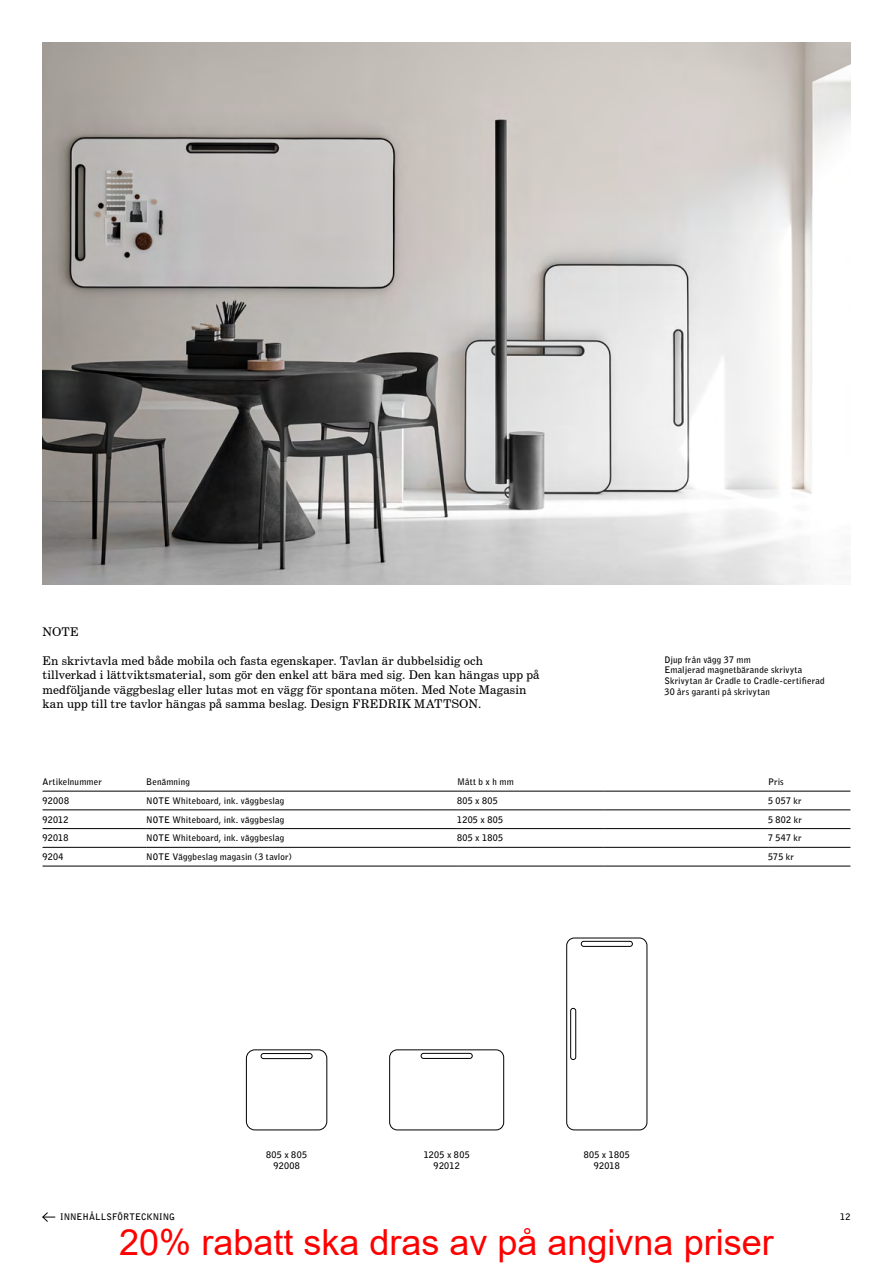
<style>
.page{position:relative;width:893px;height:1263px;background:#fff}
.page>*{position:absolute;margin:0;border:0;box-sizing:border-box;transform-origin:0 0}
.t1{font:36px "Arial";color:#f00}
.t2{font:12px/14.4px "Century Schoolbook BT";letter-spacing:.015em;color:#000}
.t3{font:700 9px/10.8px "Bell Gothic Std";letter-spacing:.02em;color:#000;text-align:center}
.t4{font:700 9px/10.8px "Bell Gothic Std";letter-spacing:.04em;color:#000;text-align:center}
</style>
<div class="page">
<img style="left:43px;top:42px;width:807px;height:542px">
<svg style="left:566px;top:937px;width:81px;height:193px"></svg>
<svg style="left:389px;top:1049px;width:115px;height:81px"></svg>
<svg style="left:246px;top:1049px;width:81px;height:81px"></svg>
<svg style="left:42px;top:1212px;width:13px;height:10px"></svg>
<hr style="left:768px;top:828px;width:82px;height:1px;background:#000">
<hr style="left:43px;top:828px;width:103px;height:1px;background:#000">
<hr style="left:146px;top:828px;width:280px;height:1px;background:#000">
<hr style="left:43px;top:847px;width:103px;height:1px;background:#000">
<hr style="left:146px;top:847px;width:280px;height:1px;background:#000">
<hr style="left:457px;top:847px;width:147px;height:1px;background:#000">
<hr style="left:604px;top:847px;width:164px;height:1px;background:#000">
<hr style="left:426px;top:828px;width:31px;height:1px;background:#000">
<hr style="left:768px;top:847px;width:82px;height:1px;background:#000">
<hr style="left:457px;top:828px;width:147px;height:1px;background:#000">
<hr style="left:604px;top:828px;width:164px;height:1px;background:#000">
<hr style="left:43px;top:791px;width:103px;height:1px;background:#000">
<hr style="left:146px;top:791px;width:280px;height:1px;background:#000">
<hr style="left:426px;top:791px;width:31px;height:1px;background:#000">
<hr style="left:457px;top:791px;width:147px;height:1px;background:#000">
<hr style="left:604px;top:791px;width:164px;height:1px;background:#000">
<hr style="left:768px;top:791px;width:82px;height:1px;background:#000">
<hr style="left:43px;top:810px;width:103px;height:1px;background:#000">
<hr style="left:146px;top:810px;width:280px;height:1px;background:#000">
<hr style="left:426px;top:810px;width:31px;height:1px;background:#000">
<hr style="left:457px;top:810px;width:147px;height:1px;background:#000">
<hr style="left:604px;top:810px;width:164px;height:1px;background:#000">
<hr style="left:768px;top:810px;width:82px;height:1px;background:#000">
<hr style="left:426px;top:847px;width:31px;height:1px;background:#000">
<hr style="left:43px;top:866px;width:103px;height:1px;background:#000">
<hr style="left:146px;top:866px;width:280px;height:1px;background:#000">
<hr style="left:426px;top:866px;width:31px;height:1px;background:#000">
<hr style="left:457px;top:866px;width:147px;height:1px;background:#000">
<hr style="left:604px;top:866px;width:164px;height:1px;background:#000">
<hr style="left:768px;top:866px;width:82px;height:1px;background:#000">
<h2 class="t2" style="left:42px;top:624px;width:38px">NOTE</h2>
<p class="t2" style="left:43px;top:653px;width:498px">En skrivtavla med både mobila och fasta egenskaper. Tavlan är dubbelsidig och tillverkad i lättviktsmaterial, som gör den enkel att bära med sig. Den kan hängas upp på medföljande väggbeslag eller lutas mot en vägg för spontana möten. Med Note Magasin kan upp till tre tavlor hängas på samma beslag. Design FREDRIK MATTSON.</p>
<p class="t3" style="left:664px;top:654px;width:162px;text-align:left">Djup från vägg 37 mm<br>Emaljerad magnetbärande skrivyta<br>Skrivytan är Cradle to Cradle-certifierad<br>30 års garanti på skrivytan</p>
<p class="t3" style="left:43px;top:776px;width:61px">Artikelnummer</p>
<p class="t3" style="left:146px;top:776px;width:45px">Benämning</p>
<p class="t3" style="left:457px;top:776px;width:58px">Mått b x h mm</p>
<p class="t3" style="left:768px;top:776px;width:17px">Pris</p>
<p class="t3" style="left:43px;top:795px;width:28px">92008</p>
<p class="t3" style="left:146px;top:795px;width:140px">NOTE Whiteboard, ink. väggbeslag</p>
<p class="t3" style="left:457px;top:795px;width:42px">805 x 805</p>
<p class="t3" style="left:768px;top:795px;width:35px">5 057 kr</p>
<p class="t3" style="left:43px;top:814px;width:28px">92012</p>
<p class="t3" style="left:146px;top:814px;width:140px">NOTE Whiteboard, ink. väggbeslag</p>
<p class="t3" style="left:457px;top:814px;width:47px">1205 x 805</p>
<p class="t3" style="left:768px;top:814px;width:35px">5 802 kr</p>
<p class="t3" style="left:43px;top:833px;width:27px">92018</p>
<p class="t3" style="left:146px;top:833px;width:140px">NOTE Whiteboard, ink. väggbeslag</p>
<p class="t3" style="left:457px;top:833px;width:48px">805 x 1805</p>
<p class="t3" style="left:768px;top:833px;width:35px">7 547 kr</p>
<p class="t3" style="left:43px;top:851px;width:23px">9204</p>
<p class="t3" style="left:146px;top:851px;width:147px">NOTE Väggbeslag magasin (3 tavlor)</p>
<p class="t3" style="left:768px;top:851px;width:27px">575 kr</p>
<p class="t4" style="left:266px;top:1150px;width:42px">805 x 805<br>92008</p>
<p class="t3" style="left:424px;top:1150px;width:47px">1205 x 805<br>92012</p>
<p class="t3" style="left:584px;top:1150px;width:48px">805 x 1805<br>92018</p>
<p class="t3" style="left:60px;top:1212px;width:117px">INNEHÅLLSFÖRTECKNING</p>
<p class="t3" style="left:840px;top:1212px;width:12px">12</p>
<h1 class="t1" style="left:119px;top:1217px;width:656px">20% rabatt ska dras av på angivna priser</h1>
</div>
